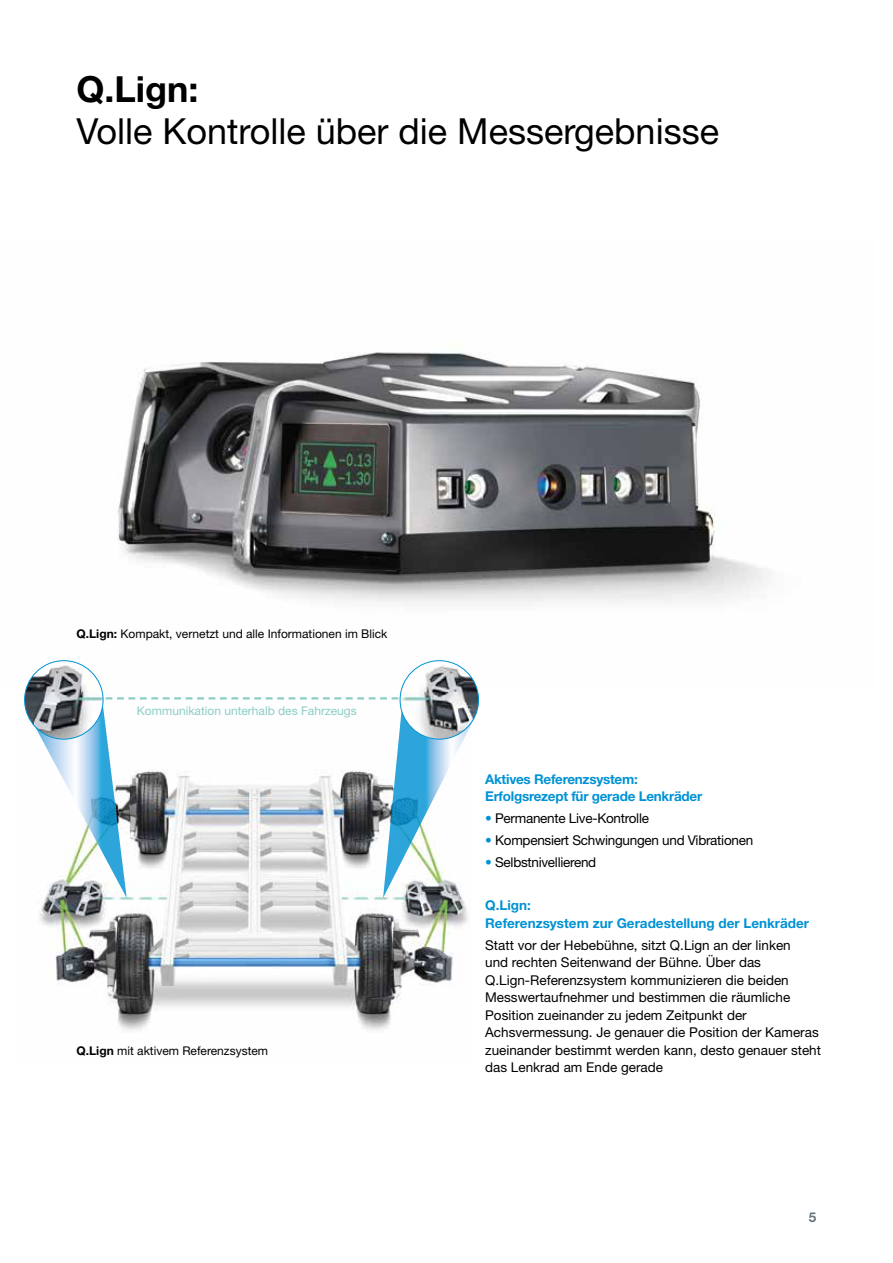
<style>
.page{position:relative;width:893px;height:1263px;background:#fff}
.page>*{position:absolute;margin:0;border:0;box-sizing:border-box;transform-origin:0 0}
.t1{font:36px "Helvetica Neue LT Pro";color:#000}
.t2{font:700 36px "Helvetica Neue LT Pro";color:#000}
.t3{font:13.5px/17.5px "Helvetica Neue LT Pro";color:#000}
.t4{font:13.5px "Helvetica Neue LT Pro";letter-spacing:-.02em;color:#000}
.t5{font:700 13.5px/17.5px "Helvetica Neue LT Pro";letter-spacing:-.02em;color:#0092d4}
.t6{font:700 13.5px/17.5px "Helvetica Neue LT Pro";color:#0092d4}
.t7{font:700 13.5px "Helvetica Neue LT Pro";color:#68757d}
.t8{font:12px "Helvetica Neue LT Pro";color:#000}
.t9{font:12px "Helvetica Neue LT Pro";color:#8bcdc7}
.s1{font-weight:700}
.s2{color:#0092d4}
</style>
<div class="page">
<img style="left:25px;top:352px;width:747px;height:337px">
<img style="left:24px;top:692px;width:444px;height:338px">
<img style="left:25px;top:661px;width:78px;height:78px;border-radius:39px">
<img style="left:400px;top:661px;width:78px;height:78px;border-radius:39px">
<svg style="left:31px;top:697px;width:443px;height:201px"></svg>
<h1 class="t2" style="left:77px;top:67px;width:124px">Q.Lign:</h1>
<h1 class="t1" style="left:77px;top:109px;width:644px">Volle Kontrolle über die Messergebnisse</h1>
<p class="t8" style="left:77px;top:626px;width:312px"><span class="s1">Q.Lign:</span> Kompakt, vernetzt und alle Informationen im Blick</p>
<p class="t9" style="left:137px;top:703px;width:221px">Kommunikation unterhalb des Fahrzeugs</p>
<p class="t8" style="left:77px;top:1043px;width:193px"><span class="s1">Q.Lign</span> mit aktivem Referenzsystem</p>
<p class="t5" style="left:485px;top:770px;width:219px">Aktives Referenzsystem:<br>Erfolgsrezept für gerade Lenkräder</p>
<p class="t4" style="left:485px;top:810px;width:165px"><span class="s2">•</span> Permanente Live-Kontrolle</p>
<p class="t4" style="left:485px;top:832px;width:270px"><span class="s2">•</span> Kompensiert Schwingungen und Vibrationen</p>
<p class="t4" style="left:485px;top:853px;width:113px"><span class="s2">•</span> Selbstnivellierend</p>
<p class="t6" style="left:485px;top:896px;width:325px">Q.Lign:<br>Referenzsystem zur Geradestellung der Lenkräder</p>
<p class="t3" style="left:485px;top:936px;width:337px">Statt vor der Hebebühne, sitzt Q.Lign an der linken<br>und rechten Seitenwand der Bühne. Über das Q.Lign-Referenzsystem kommunizieren die beiden Messwertaufnehmer und bestimmen die räumliche Position zueinander zu jedem Zeitpunkt der Achsvermessung. Je genauer die Position der Kameras zueinander bestimmt werden kann, desto genauer steht das Lenkrad am Ende gerade</p>
<p class="t7" style="left:809px;top:1208px;width:9px">5</p>
</div>
